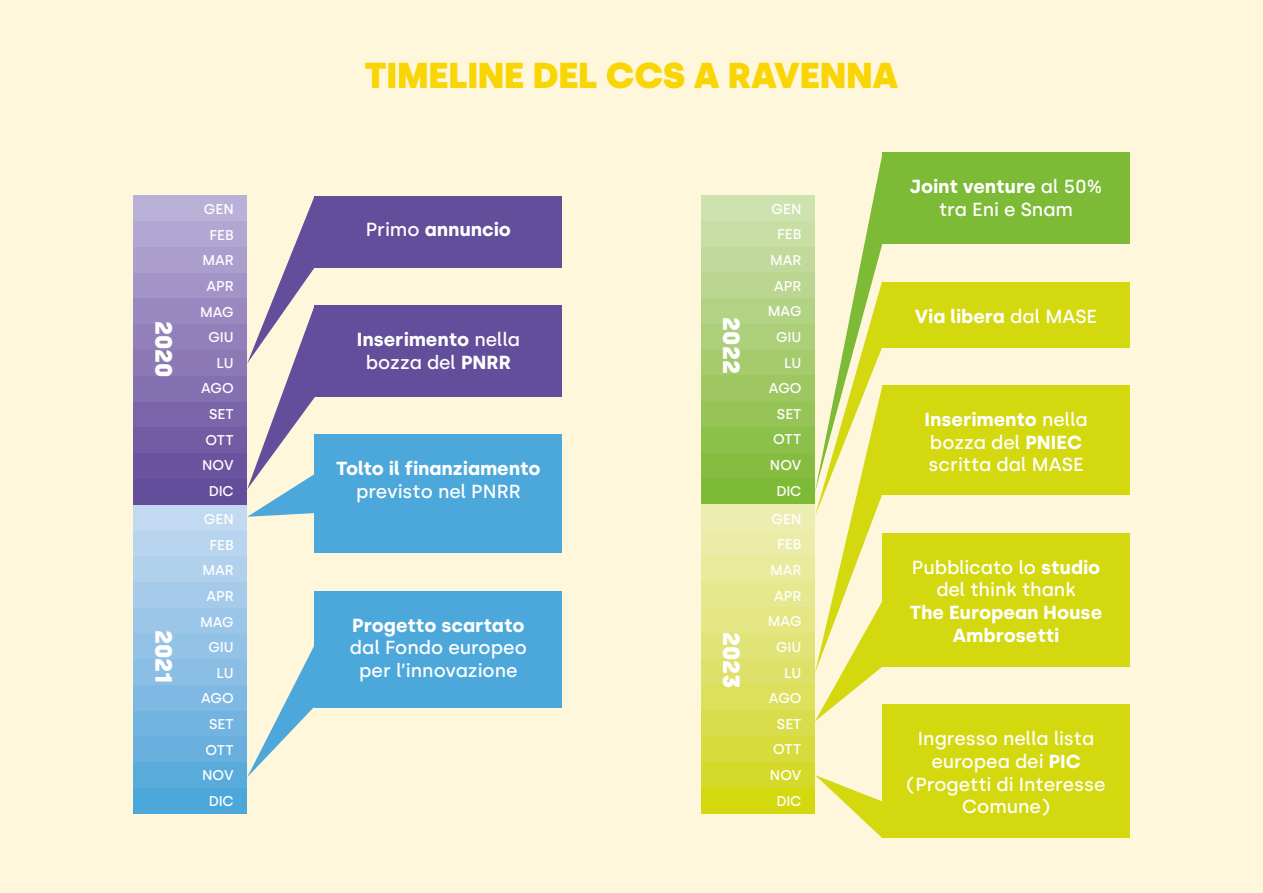
<style>
.page{position:relative;width:1263px;height:893px;background:#fef7dc}
.page>*{position:absolute;margin:0;border:0;box-sizing:border-box;transform-origin:0 0}
.t1{font:900 36px "Silka";letter-spacing:-.01em;color:#f8d503}
.t2{font:900 23.55px "Silka";color:#fff}
.t3{font:500 18.9px/22.6px "Silka";color:#fff;text-align:center}
.t4{font:700 18.9px/22.6px "Silka";color:#fff;text-align:center}
.t5{font:500 14.1px/25.7px "Silka";color:#fff;text-align:right}
.s1{font-weight:500}
.s2{font-weight:700}
</style>
<div class="page">
<div style="left:315px;top:196px;width:247px;height:71px;background:#634e9b"></div>
<div style="left:315px;top:305px;width:247px;height:92px;background:#634e9b"></div>
<div style="left:315px;top:435px;width:247px;height:118px;background:#4ca8db"></div>
<div style="left:315px;top:591px;width:247px;height:116px;background:#4ca8db"></div>
<div style="left:133px;top:556px;width:114px;height:26px;background:#b0d0ec"></div>
<div style="left:133px;top:530px;width:114px;height:26px;background:#b8d4ee"></div>
<div style="left:133px;top:505px;width:114px;height:25px;background:#c2daf1"></div>
<div style="left:133px;top:582px;width:114px;height:26px;background:#a6cbea"></div>
<div style="left:133px;top:608px;width:114px;height:25px;background:#9bc6e8"></div>
<div style="left:133px;top:633px;width:114px;height:26px;background:#93c2e7"></div>
<div style="left:133px;top:659px;width:114px;height:26px;background:#8bbee5"></div>
<div style="left:133px;top:685px;width:114px;height:26px;background:#7fb9e3"></div>
<div style="left:133px;top:711px;width:114px;height:25px;background:#72b4e1"></div>
<div style="left:133px;top:736px;width:114px;height:26px;background:#68afde"></div>
<div style="left:133px;top:762px;width:114px;height:26px;background:#59abdc"></div>
<div style="left:133px;top:788px;width:114px;height:26px;background:#4ca8db"></div>
<div style="left:133px;top:247px;width:114px;height:26px;background:#ab9ecd"></div>
<div style="left:133px;top:221px;width:114px;height:26px;background:#b1a7d2"></div>
<div style="left:133px;top:196px;width:114px;height:25px;background:#bab1d8"></div>
<div style="left:133px;top:273px;width:114px;height:26px;background:#a294c7"></div>
<div style="left:133px;top:299px;width:114px;height:25px;background:#9a89c0"></div>
<div style="left:133px;top:324px;width:114px;height:26px;background:#9280ba"></div>
<div style="left:133px;top:350px;width:114px;height:26px;background:#8c79b6"></div>
<div style="left:133px;top:376px;width:114px;height:26px;background:#8370b0"></div>
<div style="left:133px;top:402px;width:114px;height:25px;background:#7b65aa"></div>
<div style="left:133px;top:427px;width:114px;height:26px;background:#735ca4"></div>
<div style="left:133px;top:453px;width:114px;height:26px;background:#6b549f"></div>
<div style="left:133px;top:479px;width:114px;height:26px;background:#634e9b"></div>
<svg style="left:247px;top:196px;width:68px;height:321px"></svg>
<svg style="left:247px;top:645px;width:68px;height:132px"></svg>
<div style="left:882px;top:153px;width:248px;height:91px;background:#7dba36"></div>
<div style="left:882px;top:282px;width:248px;height:66px;background:#d3d80f"></div>
<div style="left:882px;top:385px;width:248px;height:110px;background:#d3d80f"></div>
<div style="left:882px;top:533px;width:248px;height:134px;background:#d3d80f"></div>
<div style="left:882px;top:705px;width:248px;height:133px;background:#d3d80f"></div>
<div style="left:701px;top:556px;width:114px;height:26px;background:#e9eb9b"></div>
<div style="left:701px;top:530px;width:114px;height:26px;background:#ebeca7"></div>
<div style="left:701px;top:504px;width:114px;height:26px;background:#eceeb1"></div>
<div style="left:701px;top:582px;width:114px;height:25px;background:#e6e88f"></div>
<div style="left:701px;top:607px;width:114px;height:26px;background:#e4e683"></div>
<div style="left:701px;top:633px;width:114px;height:26px;background:#e0e376"></div>
<div style="left:701px;top:659px;width:114px;height:26px;background:#dee169"></div>
<div style="left:701px;top:685px;width:114px;height:25px;background:#dde05b"></div>
<div style="left:701px;top:710px;width:114px;height:26px;background:#d9dd4c"></div>
<div style="left:701px;top:736px;width:114px;height:26px;background:#d7db3c"></div>
<div style="left:701px;top:762px;width:114px;height:26px;background:#d5da2a"></div>
<div style="left:701px;top:788px;width:114px;height:25px;background:#d3d80f"></div>
<div style="left:701px;top:247px;width:114px;height:26px;background:#c1da9b"></div>
<div style="left:701px;top:221px;width:114px;height:26px;background:#c8dea5"></div>
<div style="left:701px;top:195px;width:114px;height:26px;background:#cee2b0"></div>
<div style="left:701px;top:273px;width:114px;height:25px;background:#bad690"></div>
<div style="left:701px;top:298px;width:114px;height:26px;background:#b3d384"></div>
<div style="left:701px;top:324px;width:114px;height:26px;background:#accf79"></div>
<div style="left:701px;top:350px;width:114px;height:26px;background:#a5cb6d"></div>
<div style="left:701px;top:376px;width:114px;height:25px;background:#9ec761"></div>
<div style="left:701px;top:401px;width:114px;height:26px;background:#96c456"></div>
<div style="left:701px;top:427px;width:114px;height:26px;background:#8bc04b"></div>
<div style="left:701px;top:453px;width:114px;height:26px;background:#86bd40"></div>
<div style="left:701px;top:479px;width:114px;height:25px;background:#7dba36"></div>
<svg style="left:815px;top:156px;width:67px;height:565px"></svg>
<svg style="left:815px;top:775px;width:67px;height:63px"></svg>
<p class="t2" style="left:178px;top:321px;width:58px;rotate:90deg">2020</p>
<p class="t2" style="left:178px;top:630px;width:55px;rotate:90deg">2021</p>
<p class="t5" style="left:200px;top:196px;width:35px">GEN<br>FEB<br>MAR<br>APR<br>MAG<br>GIU<br>LU<br>AGO<br>SET<br>OTT<br>NOV<br>DIC</p>
<p class="t5" style="left:200px;top:506px;width:35px">GEN<br>FEB<br>MAR<br>APR<br>MAG<br>GIU<br>LU<br>AGO<br>SET<br>OTT<br>NOV<br>DIC</p>
<h1 class="t1" style="left:365px;top:54px;width:535px">TIMELINE DEL CCS A RAVENNA</h1>
<p class="t4" style="left:366px;top:218px;width:147px"><span class="s1">Primo</span> annuncio</p>
<p class="t4" style="left:357px;top:328px;width:165px">Inserimento <span class="s1">nella bozza del</span> PNRR</p>
<p class="t4" style="left:336px;top:457px;width:206px">Tolto il finanziamento</p>
<p class="t3" style="left:356px;top:480px;width:166px">previsto nel PNRR</p>
<p class="t4" style="left:352px;top:614px;width:174px">Progetto scartato</p>
<p class="t3" style="left:350px;top:636px;width:178px">dal Fondo europeo per l’innovazione</p>
<p class="t2" style="left:745px;top:317px;width:57px;rotate:90deg">2022</p>
<p class="t2" style="left:745px;top:632px;width:58px;rotate:90deg">2023</p>
<p class="t5" style="left:768px;top:196px;width:35px">GEN<br>FEB<br>MAR<br>APR<br>MAG<br>GIU<br>LU<br>AGO<br>SET<br>OTT<br>NOV<br>DIC</p>
<p class="t5" style="left:768px;top:506px;width:35px">GEN<br>FEB<br>MAR<br>APR<br>MAG<br>GIU<br>LU<br>AGO<br>SET<br>OTT<br>NOV<br>DIC</p>
<p class="t3" style="left:910px;top:175px;width:194px"><span class="s2">Joint venture</span> al 50% tra Eni e Snam</p>
<p class="t4" style="left:915px;top:305px;width:184px">Via libera <span class="s1">dal MASE</span></p>
<p class="t3" style="left:924px;top:408px;width:165px;text-align:left"><span class="s2">Inserimento</span> nella bozza del <span class="s2">PNIEC </span>scritta dal MASE</p>
<p class="t3" style="left:912px;top:556px;width:190px">Pubblicato lo <span class="s2">studio </span>del think thank</p>
<p class="t4" style="left:910px;top:601px;width:194px">The European House<br>Ambrosetti</p>
<p class="t3" style="left:906px;top:727px;width:201px">Ingresso nella lista europea dei <span class="s2">PIC </span>(Progetti di Interesse<br>Comune)</p>
</div>
